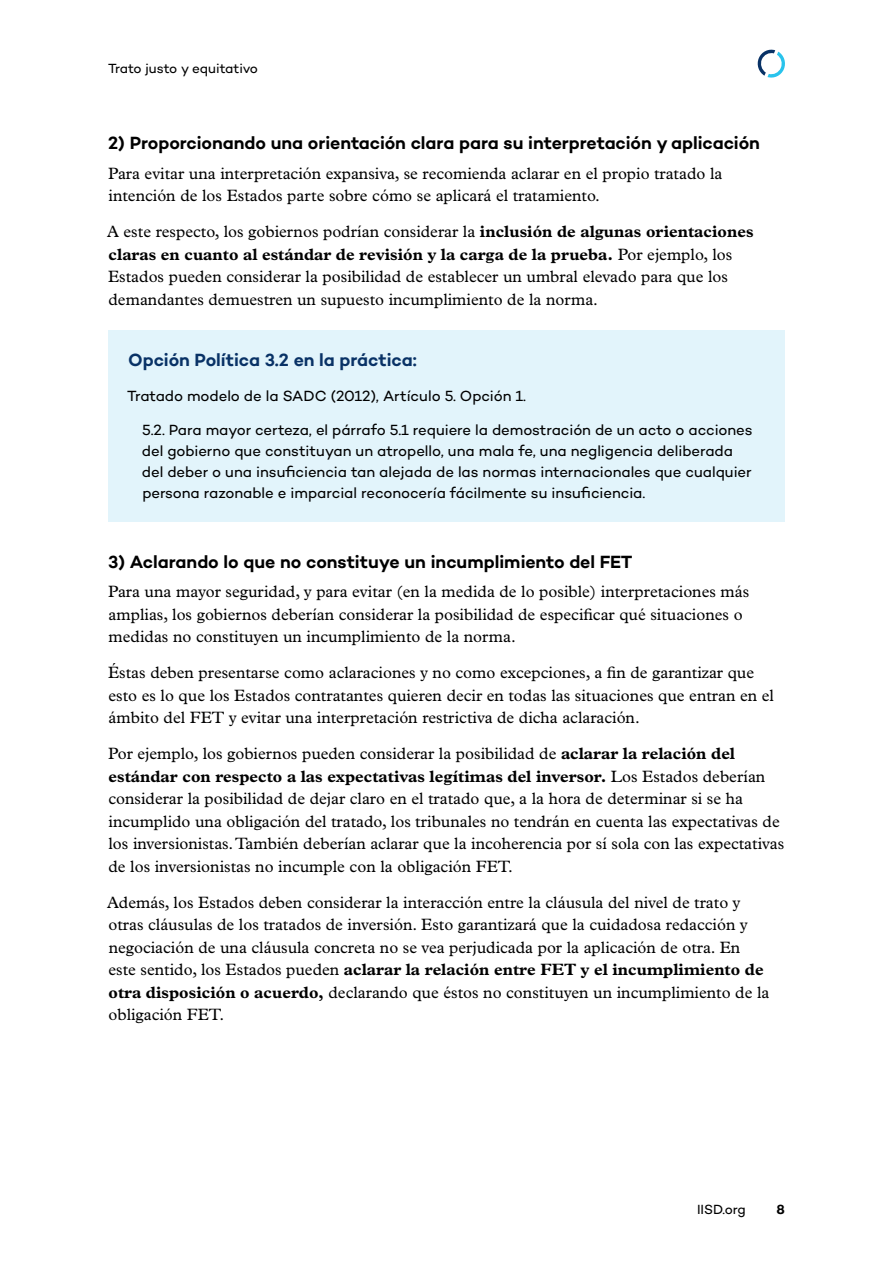
<style>
.page{position:relative;width:893px;height:1263px;background:#fff}
.page>*{position:absolute;margin:0;border:0;box-sizing:border-box;transform-origin:0 0}
.t1{font:600 18px "Campton";letter-spacing:-.005em;color:#000}
.t2{font:600 18px "Campton";letter-spacing:-.005em;color:#093266}
.t3{font:16.5px/22.5px "Plantin MT Pro";color:#000}
.Paragraph_Last__end{font:15px/21px "Campton";letter-spacing:-.005em;color:#000}
.Paragraph{font:15px "Campton";letter-spacing:-.005em;color:#000}
.t4{font:13.5px "Campton";letter-spacing:-.005em;color:#000}
.t5{font:600 13.5px "Campton";color:#000}
.s1{font-weight:700}
</style>
<div class="page">
<svg style="left:757px;top:49px;width:28px;height:29px"></svg>
<div style="left:108px;top:330px;width:677px;height:61px;background:#e2f4fb"></div>
<div style="left:108px;top:367px;width:677px;height:58px;background:#e2f4fb"></div>
<div style="left:108px;top:402px;width:677px;height:120px;background:#e2f4fb"></div>
<p class="t4" style="left:108px;top:60px;width:152px">Trato justo y equitativo</p>
<h3 class="t1" style="left:108px;top:132px;width:653px">2) Proporcionando una orientación clara para su interpretación y aplicación</h3>
<p class="t3" style="left:108px;top:162px;width:616px">Para evitar una interpretación expansiva, se recomienda aclarar en el propio tratado la intención de los Estados parte sobre cómo se aplicará el tratamiento.</p>
<p class="t3" style="left:107px;top:220px;width:648px">A este respecto, los gobiernos podrían considerar la <span class="s1">inclusión de algunas orientaciones claras en cuanto al estándar de revisión y la carga de la prueba.</span> Por ejemplo, los Estados pueden considerar la posibilidad de establecer un umbral elevado para que los demandantes demuestren un supuesto incumplimiento de la norma.</p>
<h1 class="t2" style="left:128px;top:349px;width:290px">Opción Política 3.2 en la práctica:</h1>
<p class="Paragraph" style="left:127px;top:386px;width:400px">Tratado modelo de la SADC (2012), Artículo 5. Opción 1.</p>
<p class="Paragraph_Last__end" style="left:142px;top:419px;width:612px">5.2. Para mayor certeza, el párrafo 5.1 requiere la demostración de un acto o acciones del gobierno que constituyan un atropello, una mala fe, una negligencia deliberada del deber o una insuficiencia tan alejada de las normas internacionales que cualquier persona razonable e imparcial reconocería fácilmente su insuficiencia.</p>
<h3 class="t1" style="left:108px;top:550px;width:526px">3) Aclarando lo que no constituye un incumplimiento del FET</h3>
<p class="t3" style="left:108px;top:580px;width:643px">Para una mayor seguridad, y para evitar (en la medida de lo posible) interpretaciones más amplias, los gobiernos deberían considerar la posibilidad de especificar qué situaciones o medidas no constituyen un incumplimiento de la norma.</p>
<p class="t3" style="left:108px;top:661px;width:667px">Éstas deben presentarse como aclaraciones y no como excepciones, a fin de garantizar que esto es lo que los Estados contratantes quieren decir en todas las situaciones que entran en el ámbito del FET y evitar una interpretación restrictiva de dicha aclaración.</p>
<p class="t3" style="left:108px;top:742px;width:678px">Por ejemplo, los gobiernos pueden considerar la posibilidad de <span class="s1">aclarar la relación del estándar con respecto a las expectativas legítimas del inversor.</span> Los Estados deberían considerar la posibilidad de dejar claro en el tratado que, a la hora de determinar si se ha incumplido una obligación del tratado, los tribunales no tendrán en cuenta las expectativas de los inversionistas. También deberían aclarar que la incoherencia por sí sola con las expectativas de los inversionistas no incumple con la obligación FET.</p>
<p class="t3" style="left:107px;top:891px;width:664px">Además, los Estados deben considerar la interacción entre la cláusula del nivel de trato y otras cláusulas de los tratados de inversión. Esto garantizará que la cuidadosa redacción y negociación de una cláusula concreta no se vea perjudicada por la aplicación de otra. En este sentido, los Estados pueden <span class="s1">aclarar la relación entre FET y el incumplimiento de otra disposición o acuerdo,</span> declarando que éstos no constituyen un incumplimiento de la obligación FET.</p>
<p class="t4" style="left:697px;top:1201px;width:50px">IISD.org</p>
<p class="t5" style="left:776px;top:1201px;width:10px">8</p>
</div>
